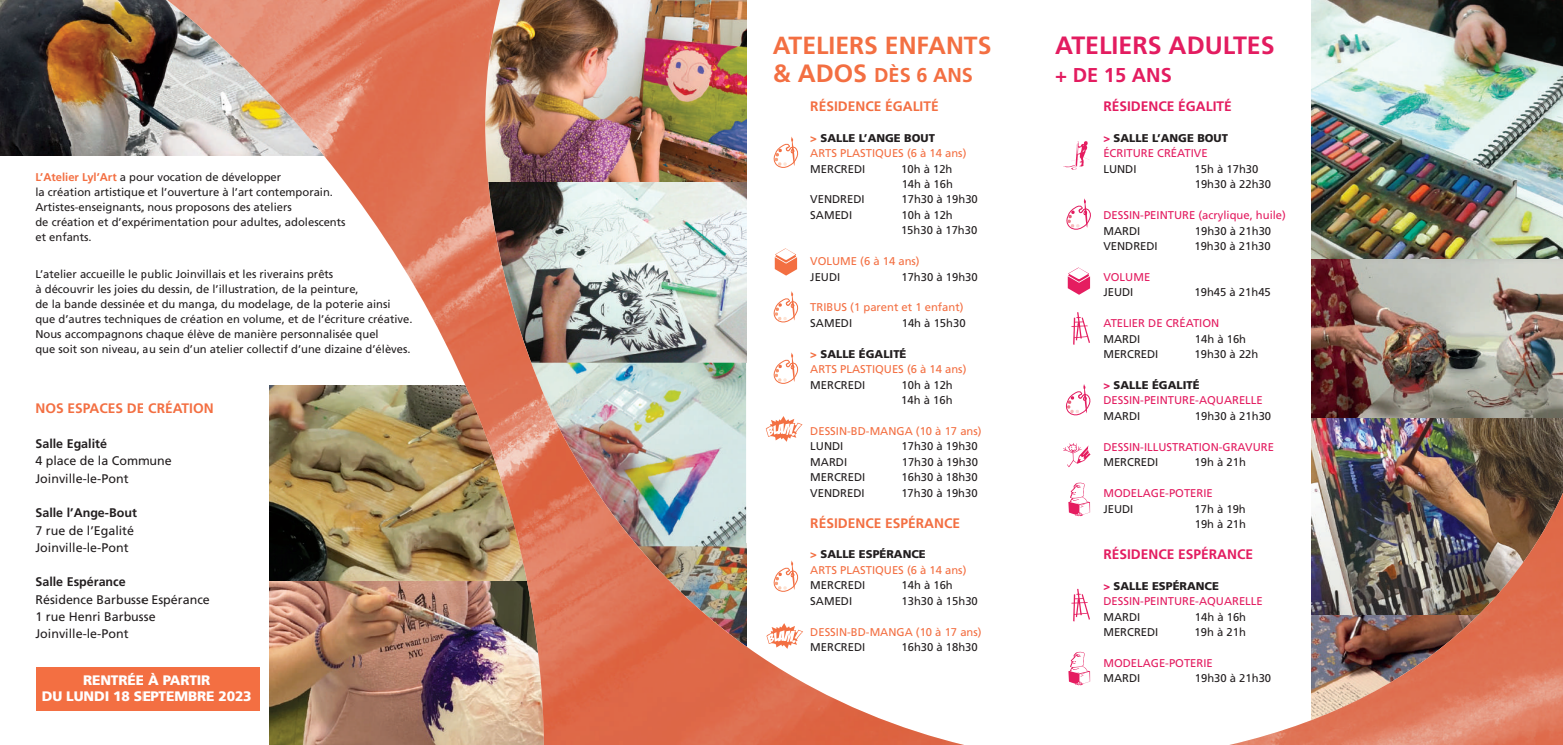
<style>
.page{position:relative;width:1563px;height:745px;background:#fff}
.page>*{position:absolute;margin:0;border:0;box-sizing:border-box;transform-origin:0 0}
.t1{font:700 25px "Frutiger";color:#e31c60}
.t2{font:700 24.75px "Frutiger";color:#f36f42}
.t3{font:700 20px "Frutiger";color:#f36f42}
.t4{font:700 20px "Frutiger";color:#e31c60}
.t5{font:700 13.75px "Frutiger";color:#f36f42}
.t6{font:900 13.75px "Frutiger";letter-spacing:-.01em;color:#fff}
.t7{font:700 13.75px "Frutiger";color:#e31c60}
.t8{font:12.5px/17.2px "Frutiger";color:#231f20}
.t9{font:700 12.5px "Frutiger";color:#231f20}
.t10{font:11.25px/15px "Frutiger";color:#231f20}
.t11{font:11.25px/15.4px "Frutiger";color:#e31c60}
.t12{font:11.25px/15.4px "Frutiger";color:#f36f42}
.s1{font-weight:700;color:#f36f42}
.s2{font-size:25px}
.s3{font-weight:900}
.s4{font-weight:900;color:#231f20}
</style>
<div class="page">
<div style="left:36px;top:667px;width:223px;height:43px;background:#f36f42"></div>
<img style="left:0;top:0;width:143px;height:155px">
<img style="left:143px;top:0;width:1420px;height:744px">
<p class="t10" style="left:35px;top:169px;width:312px"><span class="s1">L’Atelier Lyl’Art</span> a pour vocation de développer<br>la création artistique et l’ouverture à l’art contemporain.<br>Artistes-enseignants, nous proposons des ateliers<br>de création et d’expérimentation pour adultes, adolescents et enfants.</p>
<p class="t10" style="left:35px;top:266px;width:378px">L’atelier accueille le public Joinvillais et les riverains prêts<br>à découvrir les joies du dessin, de l’illustration, de la peinture,<br>de la bande dessinée et du manga, du modelage, de la poterie ainsi que d’autres techniques de création en volume, et de l’écriture créative.<br>Nous accompagnons chaque élève de manière personnalisée quel<br>que soit son niveau, au sein d’un atelier collectif d’une dizaine d’élèves.</p>
<p class="t5" style="left:35px;top:400px;width:180px">NOS ESPACES DE CRÉATION</p>
<p class="t9" style="left:35px;top:436px;width:73px">Salle Egalité</p>
<p class="t8" style="left:35px;top:452px;width:138px">4 place de la Commune<br>Joinville-le-Pont</p>
<p class="t9" style="left:35px;top:505px;width:103px">Salle l’Ange-Bout</p>
<p class="t8" style="left:35px;top:521px;width:100px">7 rue de l’Egalité<br>Joinville-le-Pont</p>
<p class="t9" style="left:35px;top:574px;width:92px">Salle Espérance</p>
<p class="t8" style="left:35px;top:590px;width:176px">Résidence Barbusse Espérance<br>1 rue Henri Barbusse<br>Joinville-le-Pont</p>
<h2 class="t2" style="left:773px;top:31px;width:220px">ATELIERS ENFANTS</h2>
<h3 class="t3" style="left:773px;top:63px;width:202px"><span class="s2">&amp; ADOS</span> DÈS 6 ANS</h3>
<p class="t5" style="left:810px;top:98px;width:130px">RÉSIDENCE ÉGALITÉ</p>
<p class="t12" style="left:810px;top:130px;width:158px"><span class="s3">&gt;</span> <span class="s4">SALLE L’ANGE BOUT<br></span>ARTS PLASTIQUES (6 à 14 ans)</p>
<p class="t10" style="left:810px;top:161px;width:57px">MERCREDI</p>
<p class="t10" style="left:901px;top:161px;width:53px;line-height:15.4px">10h à 12h<br>14h à 16h</p>
<p class="t10" style="left:810px;top:192px;width:56px">VENDREDI</p>
<p class="t10" style="left:901px;top:192px;width:78px">17h30 à 19h30</p>
<p class="t10" style="left:810px;top:207px;width:43px">SAMEDI</p>
<p class="t10" style="left:901px;top:207px;width:78px;line-height:15.4px">10h à 12h<br>15h30 à 17h30</p>
<p class="t12" style="left:810px;top:253px;width:111px">VOLUME (6 à 14 ans)</p>
<p class="t10" style="left:810px;top:269px;width:32px">JEUDI</p>
<p class="t10" style="left:901px;top:269px;width:78px">17h30 à 19h30</p>
<p class="t12" style="left:810px;top:300px;width:155px">TRIBUS (1 parent et 1 enfant)</p>
<p class="t10" style="left:810px;top:315px;width:43px">SAMEDI</p>
<p class="t10" style="left:902px;top:315px;width:65px">14h à 15h30</p>
<p class="t12" style="left:810px;top:346px;width:158px"><span class="s3">&gt;</span> <span class="s4">SALLE ÉGALITÉ<br></span>ARTS PLASTIQUES (6 à 14 ans)</p>
<p class="t10" style="left:810px;top:377px;width:57px">MERCREDI</p>
<p class="t10" style="left:901px;top:377px;width:53px;line-height:15.4px">10h à 12h<br>14h à 16h</p>
<p class="t12" style="left:810px;top:423px;width:173px">DESSIN-BD-MANGA (10 à 17 ans)</p>
<p class="t10" style="left:810px;top:439px;width:35px">LUNDI</p>
<p class="t10" style="left:901px;top:439px;width:78px">17h30 à 19h30</p>
<p class="t10" style="left:810px;top:454px;width:38px">MARDI</p>
<p class="t10" style="left:902px;top:454px;width:78px">17h30 à 19h30</p>
<p class="t10" style="left:810px;top:469px;width:57px">MERCREDI</p>
<p class="t10" style="left:901px;top:469px;width:78px">16h30 à 18h30</p>
<p class="t10" style="left:810px;top:485px;width:56px">VENDREDI</p>
<p class="t10" style="left:901px;top:485px;width:78px">17h30 à 19h30</p>
<p class="t5" style="left:810px;top:514px;width:151px">RÉSIDENCE ESPÉRANCE</p>
<p class="t12" style="left:810px;top:546px;width:158px"><span class="s3">&gt;</span> <span class="s4">SALLE ESPÉRANCE<br></span>ARTS PLASTIQUES (6 à 14 ans)</p>
<p class="t10" style="left:810px;top:577px;width:57px">MERCREDI</p>
<p class="t10" style="left:901px;top:577px;width:53px">14h à 16h</p>
<p class="t10" style="left:810px;top:593px;width:43px">SAMEDI</p>
<p class="t10" style="left:901px;top:593px;width:78px">13h30 à 15h30</p>
<p class="t12" style="left:810px;top:623px;width:173px">DESSIN-BD-MANGA (10 à 17 ans)</p>
<p class="t10" style="left:810px;top:639px;width:57px">MERCREDI</p>
<p class="t10" style="left:901px;top:639px;width:78px">16h30 à 18h30</p>
<h1 class="t1" style="left:1055px;top:31px;width:221px">ATELIERS ADULTES</h1>
<h3 class="t4" style="left:1055px;top:63px;width:118px">+ DE 15 ANS</h3>
<p class="t7" style="left:1103px;top:98px;width:130px">RÉSIDENCE ÉGALITÉ</p>
<p class="t11" style="left:1103px;top:130px;width:126px"><span class="s3">&gt;</span> <span class="s4">SALLE L’ANGE BOUT<br></span>ÉCRITURE CRÉATIVE</p>
<p class="t10" style="left:1103px;top:161px;width:35px">LUNDI</p>
<p class="t10" style="left:1194px;top:161px;width:78px;line-height:15.4px">15h à 17h30<br>19h30 à 22h30</p>
<p class="t11" style="left:1103px;top:207px;width:184px">DESSIN-PEINTURE (acrylique, huile)</p>
<p class="t10" style="left:1103px;top:223px;width:38px">MARDI</p>
<p class="t10" style="left:1195px;top:223px;width:78px">19h30 à 21h30</p>
<p class="t10" style="left:1103px;top:238px;width:56px">VENDREDI</p>
<p class="t10" style="left:1194px;top:238px;width:78px">19h30 à 21h30</p>
<p class="t11" style="left:1103px;top:269px;width:48px">VOLUME</p>
<p class="t10" style="left:1103px;top:285px;width:32px">JEUDI</p>
<p class="t10" style="left:1194px;top:285px;width:78px">19h45 à 21h45</p>
<p class="t11" style="left:1103px;top:315px;width:117px">ATELIER DE CRÉATION</p>
<p class="t10" style="left:1103px;top:331px;width:38px">MARDI</p>
<p class="t10" style="left:1195px;top:331px;width:53px">14h à 16h</p>
<p class="t10" style="left:1103px;top:346px;width:57px">MERCREDI</p>
<p class="t10" style="left:1194px;top:346px;width:65px">19h30 à 22h</p>
<p class="t11" style="left:1103px;top:377px;width:161px"><span class="s3">&gt;</span> <span class="s4">SALLE ÉGALITÉ<br></span>DESSIN-PEINTURE-AQUARELLE</p>
<p class="t10" style="left:1103px;top:408px;width:38px">MARDI</p>
<p class="t10" style="left:1195px;top:408px;width:78px">19h30 à 21h30</p>
<p class="t11" style="left:1103px;top:439px;width:172px">DESSIN-ILLUSTRATION-GRAVURE</p>
<p class="t10" style="left:1103px;top:454px;width:57px">MERCREDI</p>
<p class="t10" style="left:1194px;top:454px;width:53px">19h à 21h</p>
<p class="t11" style="left:1103px;top:485px;width:111px">MODELAGE-POTERIE</p>
<p class="t10" style="left:1103px;top:501px;width:32px">JEUDI</p>
<p class="t10" style="left:1194px;top:500px;width:53px;line-height:15.4px">17h à 19h<br>19h à 21h</p>
<p class="t7" style="left:1103px;top:545px;width:151px">RÉSIDENCE ESPÉRANCE</p>
<p class="t11" style="left:1103px;top:577px;width:161px"><span class="s3">&gt;</span> <span class="s4">SALLE ESPÉRANCE<br></span>DESSIN-PEINTURE-AQUARELLE</p>
<p class="t10" style="left:1103px;top:608px;width:38px">MARDI</p>
<p class="t10" style="left:1195px;top:608px;width:53px">14h à 16h</p>
<p class="t10" style="left:1103px;top:624px;width:57px">MERCREDI</p>
<p class="t10" style="left:1194px;top:624px;width:53px">19h à 21h</p>
<p class="t11" style="left:1103px;top:655px;width:111px">MODELAGE-POTERIE</p>
<p class="t6" style="left:83px;top:671px;width:129px">RENTRÉE À PARTIR</p>
<p class="t10" style="left:1103px;top:670px;width:38px">MARDI</p>
<p class="t10" style="left:1195px;top:670px;width:78px">19h30 à 21h30</p>
<p class="t6" style="left:42px;top:687px;width:211px">DU LUNDI 18 SEPTEMBRE 2023</p>
</div>
